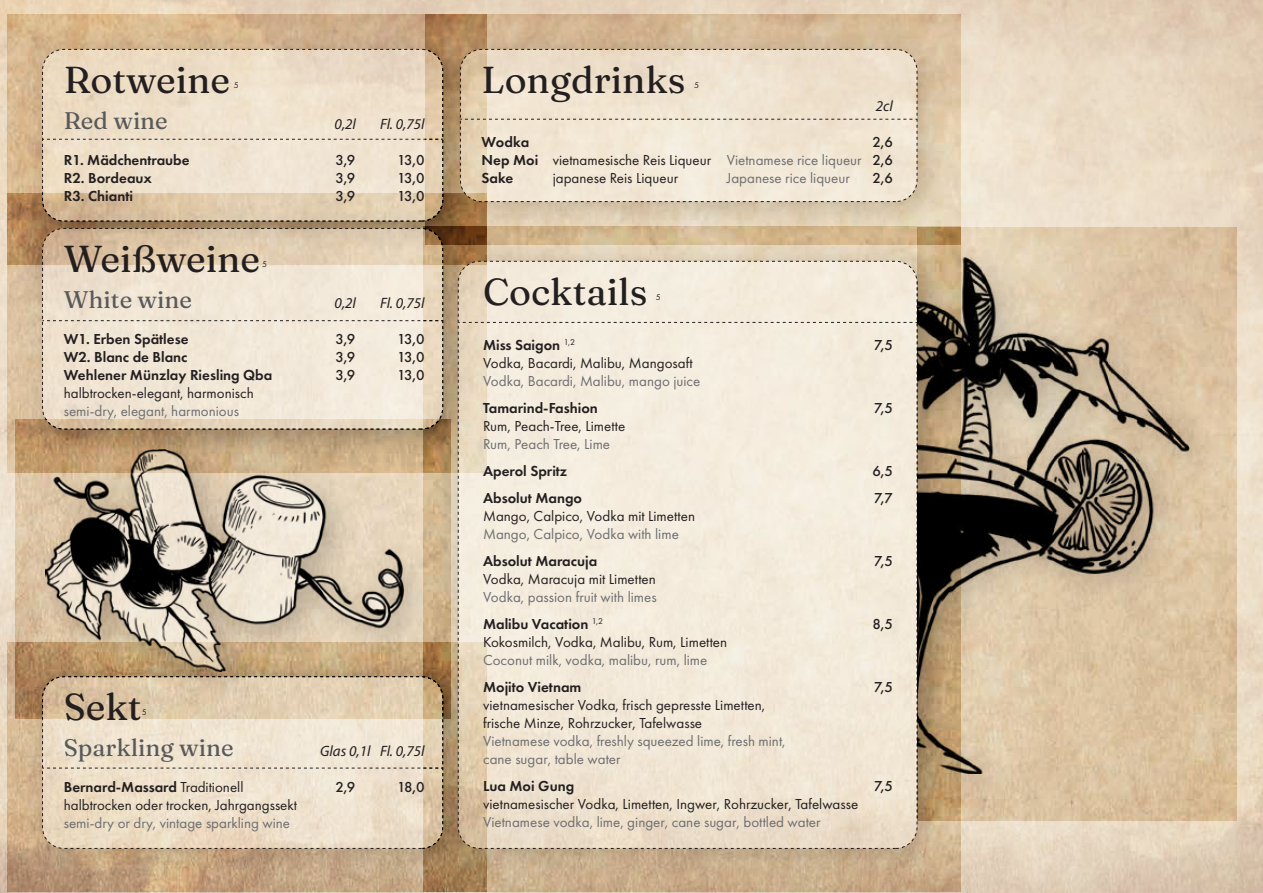
<style>
.page{position:relative;width:1263px;height:893px;background:#fff}
.page>*{position:absolute;margin:0;border:0;box-sizing:border-box;transform-origin:0 0}
.t1{font:900 37.5px "Fraunces 9 pt";color:#231f20}
.t2{font:900 24px "Fraunces 9 pt";color:#58595b}
.t3{font:15px/18px "Futura PT";color:#231f20}
.t4{font:15px/27px "Futura PT";color:#6d6e71}
.t5{font:600 15px "Futura PT";color:#231f20}
.t6{font:500 15px "Futura PT";letter-spacing:-.1em;color:#231f20}
.t7{font:italic 15px "Myriad Pro";color:#231f20}
.t8{font:8.7px "Futura PT";color:#231f20}
.s1{font-weight:400}
.s2{font-weight:500}
.s3{font-weight:600}
.s4{color:#6d6e71}
.s5{font-weight:600;color:#231f20}
</style>
<div class="page">
<img style="left:0;top:0;width:1263px;height:893px">
<img style="left:8px;top:15px;width:418px;height:179px">
<svg style="left:43px;top:49px;width:400px;height:172px;background:#ecdec9"></svg>
<svg style="left:43px;top:139px;width:383px;height:1px"></svg>
<img style="left:8px;top:194px;width:418px;height:278px">
<svg style="left:43px;top:228px;width:400px;height:201px;background:#ecdfcd"></svg>
<svg style="left:43px;top:320px;width:381px;height:1px"></svg>
<img style="left:8px;top:642px;width:416px;height:249px">
<svg style="left:43px;top:677px;width:400px;height:171px;background:#ede0cc"></svg>
<svg style="left:43px;top:768px;width:381px;height:1px"></svg>
<img style="left:426px;top:15px;width:534px;height:212px">
<svg style="left:460px;top:49px;width:457px;height:153px;background:#efe2cf"></svg>
<div style="left:460px;top:49px;width:457px;height:153px;border:1px dashed #231f20;border-radius:21px"></div>
<svg style="left:460px;top:119px;width:457px;height:1px"></svg>
<img style="left:424px;top:227px;width:536px;height:664px">
<svg style="left:458px;top:261px;width:459px;height:587px;background:#f1e8d8"></svg>
<svg style="left:458px;top:322px;width:459px;height:1px"></svg>
<img style="left:16px;top:419px;width:435px;height:300px">
<img style="left:45px;top:450px;width:359px;height:222px">
<img style="left:918px;top:228px;width:319px;height:593px">
<img style="left:918px;top:258px;width:272px;height:515px">
<h1 class="t1" style="left:64px;top:50px;width:168px">Rotweine</h1>
<p class="t8" style="left:234px;top:80px;width:6px">5</p>
<h2 class="t2" style="left:64px;top:101px;width:106px">Red wine</h2>
<p class="t7" style="left:335px;top:115px;width:23px">0,2l</p>
<p class="t7" style="left:380px;top:115px;width:46px">Fl. 0,75l</p>
<p class="t5" style="left:64px;top:151px;width:127px">R1. Mädchentraube</p>
<p class="t6" style="left:335px;top:151px;width:21px">3,9</p>
<p class="t6" style="left:397px;top:151px;width:29px">13,0</p>
<p class="t5" style="left:64px;top:169px;width:90px">R2. Bordeaux</p>
<p class="t6" style="left:335px;top:169px;width:21px">3,9</p>
<p class="t6" style="left:397px;top:169px;width:29px">13,0</p>
<p class="t5" style="left:64px;top:187px;width:71px">R3. Chianti</p>
<p class="t6" style="left:335px;top:187px;width:21px">3,9</p>
<p class="t6" style="left:397px;top:187px;width:29px">13,0</p>
<h1 class="t1" style="left:64px;top:230px;width:198px">Weißweine</h1>
<p class="t8" style="left:262px;top:259px;width:6px">5</p>
<h2 class="t2" style="left:64px;top:280px;width:130px">White wine</h2>
<p class="t7" style="left:335px;top:294px;width:23px">0,2l</p>
<p class="t7" style="left:380px;top:294px;width:46px">Fl. 0,75l</p>
<p class="t5" style="left:64px;top:330px;width:126px">W1. Erben Spätlese</p>
<p class="t6" style="left:335px;top:330px;width:21px">3,9</p>
<p class="t6" style="left:397px;top:330px;width:29px">13,0</p>
<p class="t5" style="left:64px;top:348px;width:125px">W2. Blanc de Blanc</p>
<p class="t6" style="left:335px;top:348px;width:21px">3,9</p>
<p class="t6" style="left:397px;top:348px;width:29px">13,0</p>
<p class="t5" style="left:64px;top:366px;width:210px">Wehlener Münzlay Riesling Qba</p>
<p class="t6" style="left:335px;top:366px;width:21px">3,9</p>
<p class="t6" style="left:397px;top:366px;width:29px">13,0</p>
<p class="t3" style="left:64px;top:384px;width:192px">halbtrocken-elegant, harmonisch</p>
<p class="t4" style="left:64px;top:397px;width:177px">semi-dry, elegant, harmonious</p>
<h1 class="t1" style="left:64px;top:678px;width:79px">Sekt</h1>
<p class="t8" style="left:142px;top:707px;width:6px">5</p>
<h2 class="t2" style="left:64px;top:729px;width:171px">Sparkling wine</h2>
<p class="t7" style="left:320px;top:742px;width:106px">Glas 0,1l Fl. 0,75l</p>
<p class="t5" style="left:64px;top:778px;width:181px">Bernard-Massard <span class="s1">Traditionell</span></p>
<p class="t6" style="left:335px;top:778px;width:21px">2,9</p>
<p class="t6" style="left:397px;top:778px;width:29px">18,0</p>
<p class="t3" style="left:64px;top:796px;width:235px">halbtrocken oder trocken, Jahrgangssekt</p>
<p class="t4" style="left:64px;top:810px;width:228px">semi-dry or dry, vintage sparkling wine</p>
<h1 class="t1" style="left:482px;top:50px;width:205px">Longdrinks</h1>
<p class="t8" style="left:694px;top:80px;width:6px">5</p>
<p class="t7" style="left:876px;top:97px;width:19px">2cl</p>
<p class="t5" style="left:482px;top:133px;width:49px">Wodka</p>
<p class="t3" style="left:482px;top:133px;width:413px;text-align:justify;text-indent:391px"><span class="s2">2,6<br></span><span class="s3">Nep Moi</span> vietnamesische Reis Liqueur <span class="s4">Vietnamese rice liqueur</span> <span class="s2">2,6<br></span><span class="s3">Sake</span></p>
<p class="t3" style="left:553px;top:169px;width:127px">japanese Reis Liqueur</p>
<p class="t4" style="left:727px;top:164px;width:125px">Japanese rice liqueur</p>
<p class="t6" style="left:872px;top:169px;width:22px">2,6</p>
<h1 class="t1" style="left:483px;top:262px;width:166px">Cocktails</h1>
<p class="t8" style="left:656px;top:292px;width:6px">5</p>
<p class="t5" style="left:483px;top:336px;width:93px">Miss Saigon <sup>1,2</sup></p>
<p class="t6" style="left:874px;top:336px;width:20px">7,5</p>
<p class="t3" style="left:483px;top:354px;width:211px">Vodka, Bacardi, Malibu, Mangosaft</p>
<p class="t4" style="left:483px;top:367px;width:219px">Vodka, Bacardi, Malibu, mango juice</p>
<p class="t5" style="left:483px;top:399px;width:116px">Tamarind-Fashion</p>
<p class="t6" style="left:874px;top:399px;width:20px">7,5</p>
<p class="t3" style="left:483px;top:417px;width:144px">Rum, Peach-Tree, Limette</p>
<p class="t4" style="left:483px;top:430px;width:129px">Rum, Peach Tree, Lime</p>
<p class="t5" style="left:483px;top:462px;width:86px">Aperol Spritz</p>
<p class="t6" style="left:872px;top:462px;width:22px">6,5</p>
<p class="t5" style="left:483px;top:489px;width:101px">Absolut Mango</p>
<p class="t6" style="left:874px;top:489px;width:20px">7,7</p>
<p class="t3" style="left:483px;top:507px;width:214px">Mango, Calpico, Vodka mit Limetten</p>
<p class="t4" style="left:483px;top:520px;width:197px">Mango, Calpico, Vodka with lime</p>
<p class="t5" style="left:483px;top:552px;width:116px">Absolut Maracuja</p>
<p class="t6" style="left:874px;top:552px;width:20px">7,5</p>
<p class="t3" style="left:483px;top:570px;width:174px">Vodka, Maracuja mit Limetten</p>
<p class="t4" style="left:483px;top:583px;width:175px">Vodka, passion fruit with limes<br><span class="s5">Malibu Vacation</span> <sup>1,2</sup></p>
<p class="t6" style="left:872px;top:615px;width:22px">8,5</p>
<p class="t3" style="left:483px;top:633px;width:246px">Kokosmilch, Vodka, Malibu, Rum, Limetten</p>
<p class="t4" style="left:483px;top:646px;width:226px">Coconut milk, vodka, malibu, rum, lime</p>
<p class="t5" style="left:483px;top:678px;width:100px">Mojito Vietnam</p>
<p class="t6" style="left:874px;top:678px;width:20px">7,5</p>
<p class="t3" style="left:483px;top:696px;width:284px">vietnamesischer Vodka, frisch gepresste Limetten, frische Minze, Rohrzucker, Tafelwasse</p>
<p class="t4" style="left:483px;top:732px;width:304px;line-height:18px">Vietnamese vodka, freshly squeezed lime, fresh mint, cane sugar, table water</p>
<p class="t5" style="left:483px;top:777px;width:93px">Lua Moi Gung</p>
<p class="t6" style="left:874px;top:777px;width:20px">7,5</p>
<p class="t3" style="left:483px;top:795px;width:377px">vietnamesischer Vodka, Limetten, Ingwer, Rohrzucker, Tafelwasse</p>
<p class="t4" style="left:483px;top:808px;width:339px">Vietnamese vodka, lime, ginger, cane sugar, bottled water</p>
</div>
